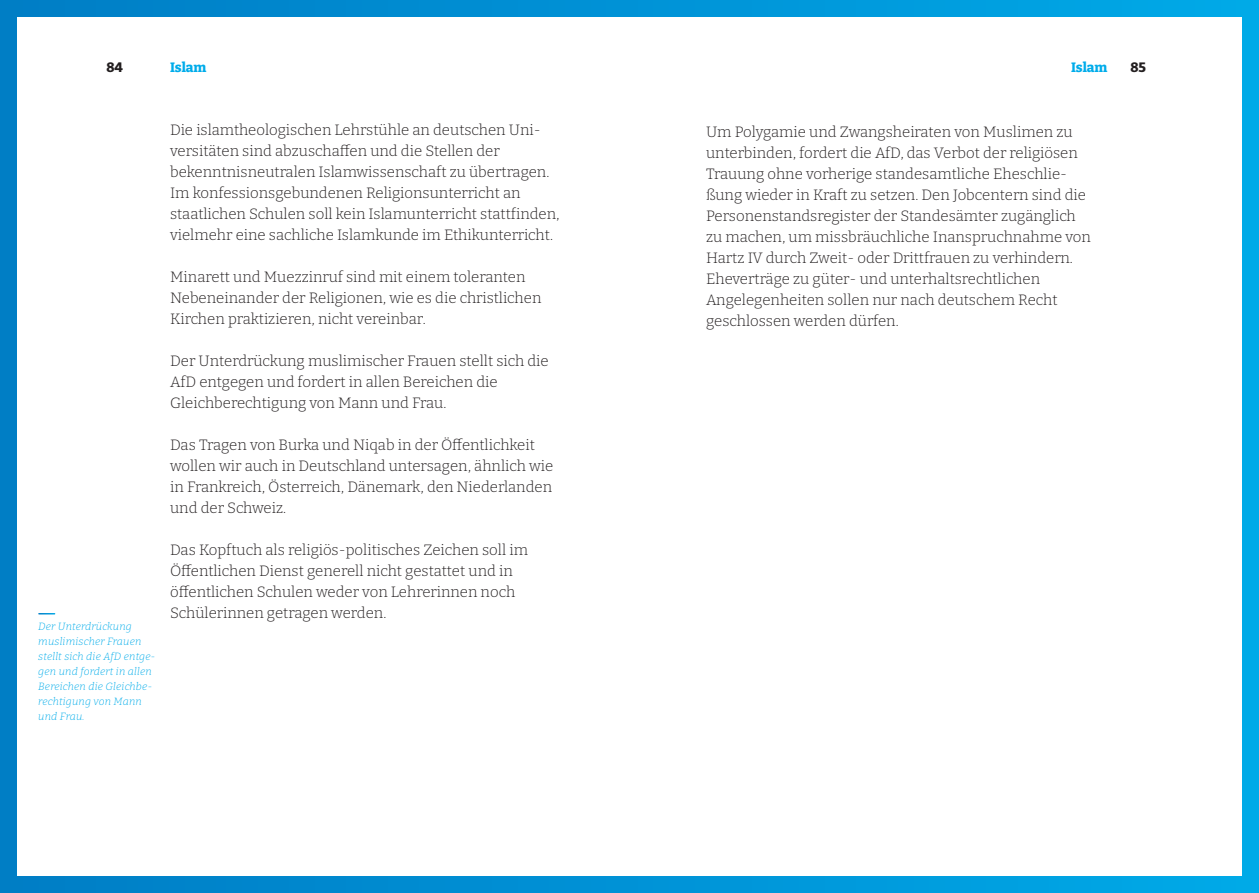
<style>
.page{position:relative;width:1259px;height:893px;background:#fff}
.page>*{position:absolute;margin:0;border:0;box-sizing:border-box;transform-origin:0 0}
.t1{font:300 15px/21px "Bitter";color:#231f20}
.t2{font:800 13.5px "Bitter";color:#00acea}
.t3{font:800 13.5px "Bitter";color:#231f20}
.t4{font:italic 300 10.5px/15px "Bitter";letter-spacing:.02em;color:#00acea}
</style>
<div class="page">
<div style="left:0;top:0;width:1259px;height:893px;background:linear-gradient(to right,#007dc5,#00a9e8)"></div>
<div style="left:17px;top:17px;width:1225px;height:859px;background:#fff"></div>
<svg style="left:38px;top:613px;width:17px;height:1px"></svg>
<p class="t3" style="left:106px;top:59px;width:18px">84</p>
<p class="t2" style="left:170px;top:59px;width:38px">Islam</p>
<p class="t4" style="left:38px;top:618px;width:118px">Der Unterdrückung muslimischer Frauen stellt sich die AfD entge&shy;gen und fordert in allen<br>Bereichen die Gleichbe&shy;rechtigung von Mann und Frau.</p>
<p class="t1" style="left:170px;top:119px;width:391px">Die islamtheologischen Lehrstühle an deutschen Uni&shy;versitäten sind abzuschaffen und die Stellen der bekenntnisneutralen Islamwissenschaft zu übertragen.<br>Im konfessionsgebundenen Religionsunterricht an staatlichen Schulen soll kein Islamunterricht stattfinden, vielmehr eine sachliche Islamkunde im Ethikunterricht.</p>
<p class="t1" style="left:170px;top:266px;width:373px">Minarett und Muezzinruf sind mit einem toleranten<br>Nebeneinander der Religionen, wie es die christlichen<br>Kirchen praktizieren, nicht vereinbar.</p>
<p class="t1" style="left:170px;top:350px;width:380px">Der Unterdrückung muslimischer Frauen stellt sich die<br>AfD entgegen und fordert in allen Bereichen die<br>Gleichberechtigung von Mann und Frau.</p>
<p class="t1" style="left:170px;top:434px;width:384px">Das Tragen von Burka und Niqab in der Öffentlichkeit wollen wir auch in Deutschland untersagen, ähnlich wie in Frankreich, Österreich, Dänemark, den Niederlanden und der Schweiz.</p>
<p class="t1" style="left:170px;top:539px;width:359px">Das Kopftuch als religiös-politisches Zeichen soll im Öffentlichen Dienst generell nicht gestattet und in öffentlichen Schulen weder von Lehrerinnen noch Schülerinnen getragen werden.</p>
<p class="t2" style="left:1071px;top:59px;width:38px">Islam</p>
<p class="t3" style="left:1130px;top:59px;width:17px">85</p>
<p class="t1" style="left:706px;top:121px;width:386px">Um Polygamie und Zwangsheiraten von Muslimen zu unterbinden, fordert die AfD, das Verbot der religiösen Trauung ohne vorherige standesamtliche Eheschlie&shy;ßung wieder in Kraft zu setzen. Den Jobcentern sind die Personenstandsregister der Standesämter zugänglich zu machen, um missbräuchliche Inanspruchnahme von Hartz IV durch Zweit- oder Drittfrauen zu verhindern.<br>Eheverträge zu güter- und unterhaltsrechtlichen Angelegenheiten sollen nur nach deutschem Recht geschlossen werden dürfen.</p>
</div>
